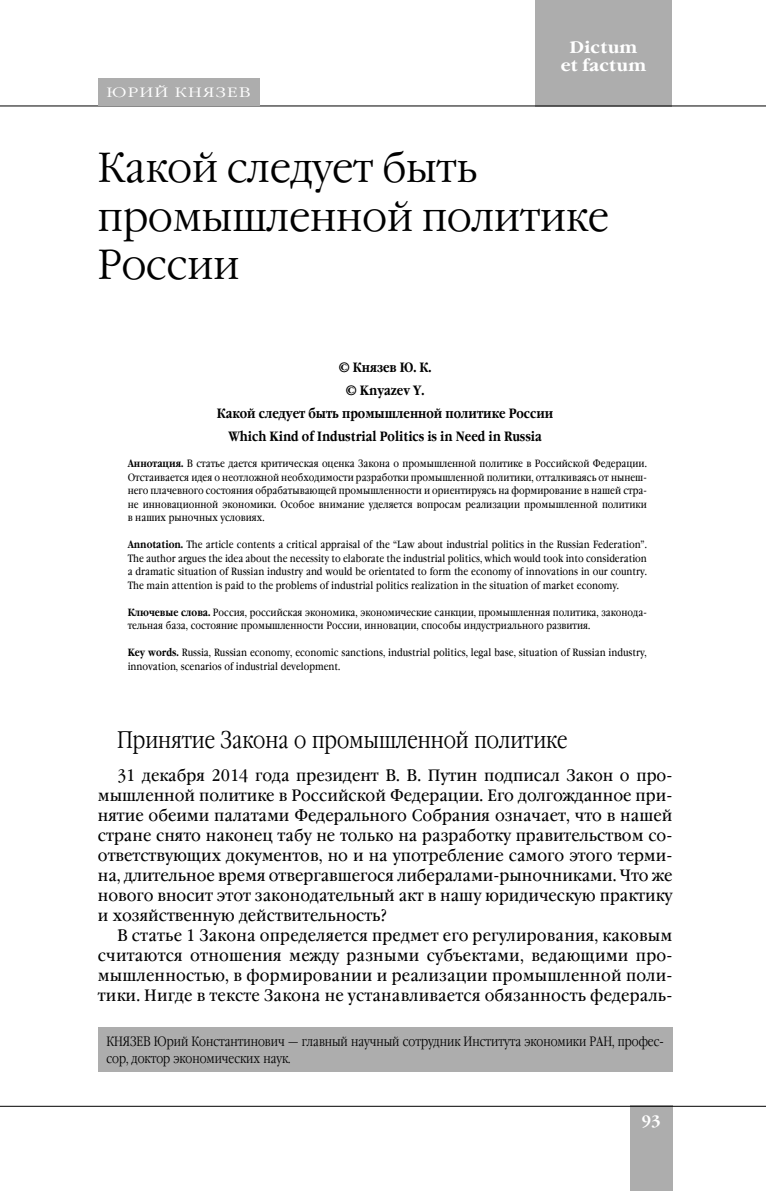
<style>
.page{position:relative;width:766px;height:1191px;background:#fff}
.page>*{position:absolute;margin:0;border:0;box-sizing:border-box;transform-origin:0 0}
.t1{font:300 42px/48px "Garamond C";color:#000;scale:.92 1}
.t2{font:300 24px "Garamond Narrow C";color:#000}
.t3{font:16.5px "Garamond Book Narrow C";color:#000;scale:1.1 1}
.t4{font:700 16.5px/18px "Garamond C";color:#fff;text-align:center}
.t5{font:700 15px "Garamond C";color:#fff}
.t6{font:700 13.5px/23px "Garamond Narrow C";color:#000;text-align:center}
.t7{font:300 13.5px/16.5px "Garamond Narrow C";color:#000}
.t8{font:300 13.5px "Garamond C";letter-spacing:.075em;color:#fff;scale:1.25 1}
.t9{font:10.5px/13.5px "Garamond Book Narrow C";color:#000;text-align:justify}
.s1{font-family:"Garamond Narrow C";font-weight:700}
</style>
<div class="page">
<div style="left:535px;top:0;width:136px;height:106px;background:#adadad"></div>
<div style="left:629px;top:1106px;width:43px;height:85px;background:#adadad"></div>
<hr style="left:0;top:1106px;width:765px;height:1px;background:#000">
<hr style="left:0;top:106px;width:765px;height:1px;background:#000">
<div style="left:98px;top:78px;width:161px;height:28px;background:#adadad"></div>
<div style="left:98px;top:1027px;width:574px;height:44px;background:#adadad"></div>
<p class="t8" style="left:106px;top:87px;width:117px">ЮРИЙ КНЯЗЕВ</p>
<p class="t4" style="left:560px;top:40px;width:87px">Dictum et factum</p>
<p class="t1" style="left:98px;top:148px;width:556px">Какой следует быть промышленной политике<br>России</p>
<p class="t6" style="left:217px;top:357px;width:338px">© Князев Ю. К.<br>© Knyazev Y.<br>Какой следует быть промышленной политике России<br>Which Kind of Industrial Politics is in Need in Russia</p>
<p class="t9" style="left:128px;top:458px;width:520px"><span class="s1">Аннотация.</span> В статье дается критическая оценка Закона о промышленной политике в Российской Федерации.<br>Отстаивается идея о неотложной необходимости разработки промышленной политики, отталкиваясь от нынеш&shy;него плачевного состояния обрабатывающей промышленности и ориентируясь на формирование в нашей стра&shy;не инновационной экономики. Особое внимание уделяется вопросам реализации промышленной политики в наших рыночных условиях.</p>
<p class="t9" style="left:128px;top:539px;width:520px"><span class="s1">Annotation.</span> The article contents a critical appraisal of the “Law about industrial politics in the Russian Federation”.<br>The author argues the idea about the necessity to elaborate the industrial politics, which would took into consideration a dramatic situation of Russian industry and would be orientated to form the economy of innovations in our country.<br>The main attention is paid to the problems of industrial politics realization in the situation of market economy.</p>
<p class="t9" style="left:128px;top:606px;width:520px"><span class="s1">Ключевые слова.</span> Россия, российская экономика, экономические санкции, промышленная политика, законода&shy;тельная база, состояние промышленности России, инновации, способы индустриального развития.</p>
<p class="t9" style="left:128px;top:647px;width:520px"><span class="s1">Key words.</span> Russia, Russian economy, economic sanctions, industrial politics, legal base, situation of Russian industry, innovation, scenarios of industrial development.</p>
<p class="t2" style="left:117px;top:730px;width:452px">Принятие Закона о промышленной политике</p>
<p class="t3" style="left:117px;top:768px;width:506px">31 декабря 2014 года президент В. В. Путин подписал Закон о про-</p>
<p class="t3" style="left:98px;top:788px;width:523px">мышленной политике в Российской Федерации. Его долгожданное при-</p>
<p class="t3" style="left:98px;top:808px;width:523px">нятие обеими палатами Федерального Собрания означает, что в нашей</p>
<p class="t3" style="left:98px;top:828px;width:523px">стране снято наконец табу не только на разработку правительством со-</p>
<p class="t3" style="left:98px;top:848px;width:523px">ответствующих документов, но и на употребление самого этого терми-</p>
<p class="t3" style="left:98px;top:868px;width:523px">на, длительное время отвергавшегося либералами-рыночниками. Что же</p>
<p class="t3" style="left:98px;top:888px;width:523px">нового вносит этот законодательный акт в нашу юридическую практику</p>
<p class="t3" style="left:98px;top:908px;width:264px">и хозяйственную действительность?</p>
<p class="t3" style="left:117px;top:928px;width:506px">В статье 1 Закона определяется предмет его регулирования, каковым</p>
<p class="t3" style="left:98px;top:948px;width:523px">считаются отношения между разными субъектами, ведающими про-</p>
<p class="t3" style="left:98px;top:968px;width:523px">мышленностью, в формировании и реализации промышленной поли-</p>
<p class="t3" style="left:98px;top:988px;width:523px">тики. Нигде в тексте Закона не устанавливается обязанность федераль-</p>
<p class="t7" style="left:106px;top:1034px;width:558px">КНЯЗЕВ Юрий Константинович — главный научный сотрудник Института экономики РАН, профес&shy;сор, доктор экономических наук.</p>
<p class="t5" style="left:641px;top:1114px;width:20px">93</p>
</div>
